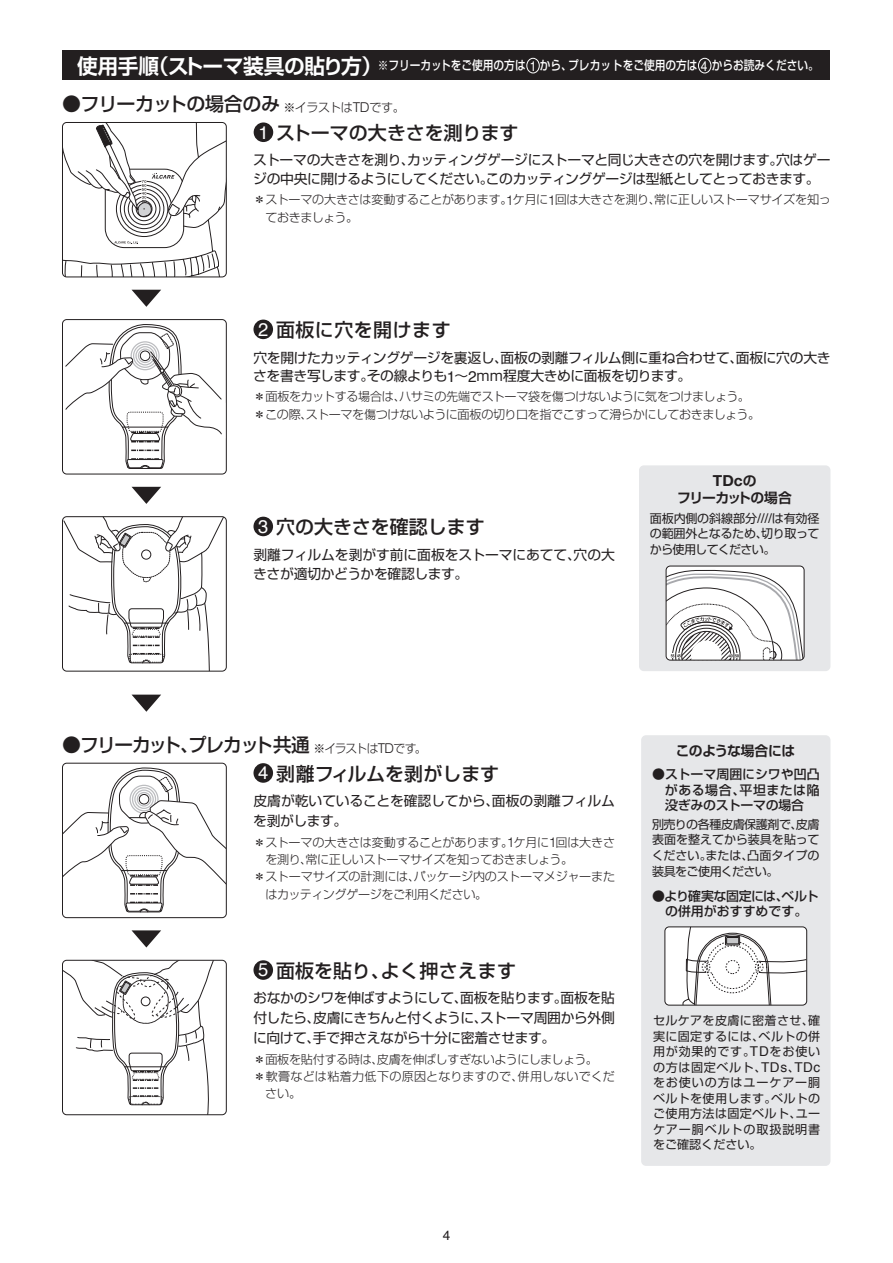
<style>
.page{position:relative;width:893px;height:1263px;background:#fff}
.page>*{position:absolute;margin:0;border:0;box-sizing:border-box;transform-origin:0 0}
.t1{font:500 18.9px "Shin Go Pro";color:#231f20}
.t2{font:500 18.9px "Shin Go Pro";letter-spacing:-.075em;color:#231f20}
.t3{font:500 18.9px "Shin Go Pro";letter-spacing:.025em;color:#231f20}
.t4{font:500 18.9px "Shin Go Pro";letter-spacing:-.025em;color:#231f20}
.t5{font:700 15.45px "Helvetica Neue";color:#231f20}
.t6{font:13.8px/19.8px "Shin Go Pro";letter-spacing:-.025em;color:#231f20}
.t7{font:700 13.8px "Shin Go Pro De";letter-spacing:-.035em;color:#231f20}
.t8{font:700 13.8px "Shin Go Pro De";letter-spacing:-.06em;color:#231f20}
.t9{font:13.5px "Helvetica";color:#231f20}
.t10{font:500 12.9px/15.6px "Shin Go Pro";letter-spacing:-.005em;color:#231f20;text-align:justify}
.t11{font:500 12.6px "Shin Go Pro";color:#fff;scale:.85 1}
.t12{font:300 12.15px/17.2px "Shin Go Pro";letter-spacing:-.025em;color:#231f20}
.t13{font:12.15px/15.6px "Shin Go Pro";letter-spacing:-.01em;color:#231f20;text-align:justify}
.t14{font:300 12.15px "Shin Go Pro";letter-spacing:.02em;color:#231f20}
.s1{font-family:"Shin Go Pro De";font-weight:700;font-size:20.7px}
.s2{font-family:"Helvetica";font-weight:400;font-size:14.1px}
.s3{font-weight:300;font-size:12.15px}
.s4{font-family:"Helvetica";font-weight:300;font-size:13.5px}
.s5{font-family:"Helvetica";font-weight:400;font-size:18.3px;color:#fff}
.s6{font-family:"Helvetica";font-size:13.5px}
.s7{font-family:"Helvetica";font-size:15.45px}
.s8{font-family:"Shin Go Pro De";font-size:13.8px}
</style>
<div class="page">
<div style="left:62px;top:51px;width:768px;height:29px;background:#231f20"></div>
<svg style="left:132px;top:290px;width:29px;height:17px"></svg>
<svg style="left:132px;top:487px;width:29px;height:17px"></svg>
<svg style="left:132px;top:930px;width:29px;height:17px"></svg>
<div style="left:526px;top:58px;width:14px;height:15px;border:1px solid #fff;border-radius:50%"></div>
<div style="left:698px;top:58px;width:13px;height:15px;border:1px solid #fff;border-radius:50%"></div>
<div style="left:641px;top:735px;width:189px;height:431px;background:#e6e7e9;border-radius:5px"></div>
<div style="left:639px;top:465px;width:191px;height:206px;background:#e6e7e9;border-radius:5px"></div>
<div style="left:254px;top:122px;width:19px;height:20px;background:#231f20;border-radius:50%"></div>
<div style="left:253px;top:320px;width:20px;height:19px;background:#231f20;border-radius:50%"></div>
<div style="left:253px;top:517px;width:20px;height:19px;background:#231f20;border-radius:50%"></div>
<div style="left:253px;top:763px;width:20px;height:20px;background:#231f20;border-radius:50%"></div>
<div style="left:253px;top:960px;width:20px;height:20px;background:#231f20;border-radius:50%"></div>
<svg style="left:132px;top:695px;width:29px;height:17px"></svg>
<div style="left:62px;top:319px;width:165px;height:155px;border:1px solid #231f20;border-radius:4px"></div>
<svg style="left:65px;top:324px;width:157px;height:145px"></svg>
<svg style="left:64px;top:768px;width:161px;height:145px"></svg>
<div style="left:62px;top:763px;width:165px;height:155px;border:1px solid #231f20;border-radius:4px"></div>
<svg style="left:63px;top:518px;width:163px;height:153px"></svg>
<div style="left:62px;top:516px;width:165px;height:155px;border:1px solid #231f20;border-radius:4px"></div>
<svg style="left:62px;top:960px;width:152px;height:155px"></svg>
<div style="left:62px;top:960px;width:165px;height:155px;border:1px solid #231f20;border-radius:4px"></div>
<div style="left:665px;top:927px;width:142px;height:78px;background:#fff;border-radius:4px"></div>
<svg style="left:682px;top:928px;width:125px;height:77px"></svg>
<div style="left:727px;top:937px;width:12px;height:7px;background:#c7c8ca"></div>
<div style="left:726px;top:937px;width:13px;height:7px;border:1px solid #231f20"></div>
<div style="left:725px;top:936px;width:15px;height:9px;border:1px solid #231f20"></div>
<div style="left:664px;top:926px;width:143px;height:79px;border:1px solid #231f20;border-radius:4px"></div>
<svg style="left:666px;top:568px;width:138px;height:92px;background:#e4e4e4"></svg>
<div style="left:666px;top:566px;width:138px;height:94px;border:1px solid #231f20;border-radius:4px"></div>
<svg style="left:62px;top:124px;width:164px;height:153px"></svg>
<div style="left:62px;top:122px;width:165px;height:155px;border:1px solid #231f20;border-radius:4px"></div>
<p class="t11" style="left:77px;top:55px;width:874px"><span class="s1">使用手順（ストーマ装具の貼り方）</span>※フリーカットをご使用の方は <span class="s2">1</span> から、プレカットをご使用の方は <span class="s2">4</span> からお読みください。</p>
<p class="t4" style="left:62px;top:89px;width:344px">●フリーカットの場合のみ <span class="s3">※イラストは</span><span class="s4">TD</span><span class="s3">です。</span></p>
<p class="t1" style="left:258px;top:117px;width:262px"><span class="s5">1</span> ストーマの大きさを測ります</p>
<p class="t6" style="left:253px;top:149px;width:579px;line-height:19px">ストーマの大きさを測り、カッティングゲージにストーマと同じ大きさの穴を開けます。穴はゲージの中央に開けるようにしてください。このカッティングゲージは型紙としてとっておきます。</p>
<p class="t12" style="left:265px;top:190px;width:567px;text-indent:-12px">＊ストーマの大きさは変動することがあります。<span class="s6">1</span>ケ月に<span class="s6">1</span>回は大きさを測り、常に正しいストーマサイズを知っておきましょう。</p>
<p class="t3" style="left:258px;top:314px;width:194px"><span class="s5">2</span> 面板に穴を開けます</p>
<p class="t6" style="left:253px;top:346px;width:579px;line-height:18.9px">穴を開けたカッティングゲージを裏返し、面板の剥離フィルム側に重ね合わせて、面板に穴の大きさを書き写します。その線よりも<span class="s7">1</span>～<span class="s7">2</span>ｍｍ程度大きめに面板を切ります。</p>
<p class="t12" style="left:253px;top:387px;width:508px">＊面板をカットする場合は、ハサミの先端でストーマ袋を傷つけないように気をつけましょう。＊この際、ストーマを傷つけないように面板の切り口を指でこすって滑らかにしておきましょう。</p>
<p class="t1" style="left:258px;top:511px;width:228px"><span class="s5">3</span> 穴の大きさを確認します</p>
<p class="t6" style="left:253px;top:543px;width:363px;line-height:18.9px">剥離フィルムを剥がす前に面板をストーマにあてて、穴の大きさが適切かどうかを確認します。</p>
<p class="t5" style="left:713px;top:468px;width:45px">TDc<span class="s8">の</span></p>
<p class="t8" style="left:677px;top:487px;width:116px">フリーカットの場合</p>
<p class="t13" style="left:650px;top:509px;width:171px">面板内側の斜線部分<span class="s6">////</span>は有効径の範囲外となるため、切り取ってから使用してください。</p>
<p class="t2" style="left:62px;top:729px;width:366px">●フリーカット、プレカット共通 <span class="s3">※イラストは</span><span class="s4">TD</span><span class="s3">です。</span></p>
<p class="t1" style="left:258px;top:758px;width:243px"><span class="s5">4</span> 剥離フィルムを剥がします</p>
<p class="t6" style="left:253px;top:789px;width:363px">皮膚が乾いていることを確認してから、面板の剥離フィルムを剥がします。</p>
<p class="t12" style="left:253px;top:832px;width:363px">＊ストーマの大きさは変動することがあります。<span class="s6">1</span>ケ月に<span class="s6">1</span>回は大きさ</p>
<p class="t12" style="left:265px;top:849px;width:309px">を測り、常に正しいストーマサイズを知っておきましょう。</p>
<p class="t12" style="left:253px;top:867px;width:363px">＊ストーマサイズの計測には、パッケージ内のストーマメジャーまた</p>
<p class="t12" style="left:265px;top:884px;width:223px">はカッティングゲージをご利用ください。</p>
<p class="t3" style="left:258px;top:955px;width:259px"><span class="s5">5</span> 面板を貼り、よく押さえます</p>
<p class="t6" style="left:253px;top:986px;width:363px;text-align:justify">おなかのシワを伸ばすようにして、面板を貼ります。面板を貼付したら、皮膚にきちんと付くように、ストーマ周囲から外側に向けて、手で押さえながら十分に密着させます。</p>
<p class="t12" style="left:253px;top:1049px;width:346px">＊面板を貼付する時は、皮膚を伸ばしすぎないようにしましょう。</p>
<p class="t14" style="left:253px;top:1066px;width:363px">＊軟膏などは粘着力低下の原因となりますので、併用しないでくだ</p>
<p class="t12" style="left:265px;top:1083px;width:37px">さい。</p>
<p class="t9" style="left:443px;top:1225px;width:9px">4</p>
<p class="t7" style="left:676px;top:739px;width:121px">このような場合には</p>
<p class="t10" style="left:665px;top:765px;width:156px;text-indent:-13px">●ストーマ周囲にシワや凹凸がある場合、平坦または陥没ぎみのストーマの場合</p>
<p class="t13" style="left:652px;top:815px;width:169px">別売りの各種皮膚保護剤で、皮膚表面を整えてから装具を貼ってください。または、凸面タイプの装具をご使用ください。</p>
<p class="t10" style="left:652px;top:886px;width:168px;text-align:center">●より確実な固定には、ベルトの併用がおすすめです。</p>
<p class="t13" style="left:653px;top:1011px;width:169px">セルケアを皮膚に密着させ、確実に固定するには、ベルトの併用が効果的です。<span class="s6">TD</span>をお使いの方は固定ベルト、<span class="s6">TDs</span>、<span class="s6">TDc</span>をお使いの方はユーケアー胴ベルトを使用します。ベルトのご使用方法は固定ベルト、ユーケアー胴ベルトの取扱説明書をご確認ください。</p>
</div>
